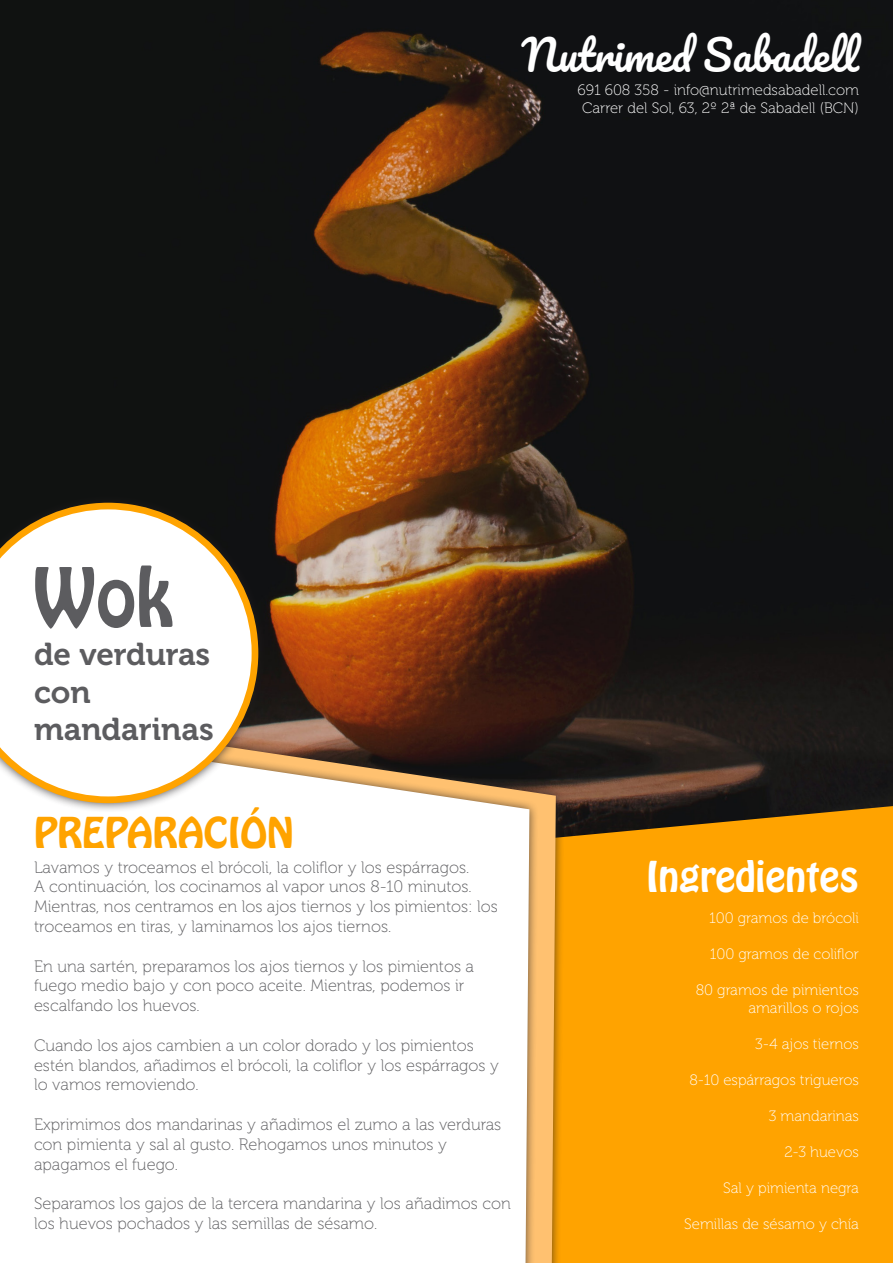
<style>
.page{position:relative;width:893px;height:1263px;background:#fff}
.page>*{position:absolute;margin:0;border:0;box-sizing:border-box;transform-origin:0 0}
.t1{font:72px "Hobo Std";color:#5c5c5f}
.t2{font:42px "Pacifico";color:#fff}
.t3{font:37.5px "Hobo Std";color:#fff}
.t4{font:37.5px "Hobo Std";color:#ffa300}
.t5{font:31.5px "Museo 700";color:#5c5c5f}
.t6{font:16.5px/19.8px "Museo 100";color:#5c5c5f}
.t7{font:15px "Museo 100";color:#fff}
</style>
<div class="page">
<img style="left:0;top:0;width:893px;height:806px">
<div style="left:565px;top:806px;width:328px;height:457px;background:#ffa300"></div>
<div style="left:0;top:700px;width:565px;height:563px;background:#231f20;opacity:.75"></div>
<svg style="left:268px;top:713px;width:288px;height:550px;background:#c38e4d"></svg>
<div style="left:0;top:719px;width:539px;height:544px;background:#231f20;opacity:.75"></div>
<svg style="left:0;top:730px;width:529px;height:533px"></svg>
<div style="left:0;top:493px;width:268px;height:320px;background:#231f20;opacity:.75"></div>
<svg style="left:0;top:503px;width:258px;height:300px"></svg>
<svg style="left:0;top:509px;width:252px;height:287px"></svg>
<p class="t2" style="left:521px;top:33px;width:337px">Nutrimed Sabadell</p>
<p class="t7" style="left:578px;top:82px;width:283px">691 608 358 - info@nutrimedsabadell.com</p>
<p class="t7" style="left:582px;top:100px;width:278px">Carrer del Sol, 63, 2º 2ª de Sabadell (BCN)</p>
<p class="t1" style="left:34px;top:548px;width:140px">Wok</p>
<p class="t5" style="left:34px;top:636px;width:178px">de verduras</p>
<p class="t5" style="left:34px;top:674px;width:58px">con</p>
<p class="t5" style="left:34px;top:712px;width:181px">mandarinas</p>
<p class="t4" style="left:34px;top:806px;width:261px">PREPARACIÓN</p>
<p class="t6" style="left:34px;top:857px;width:465px">Lavamos y troceamos el brócoli, la coliflor y los espárragos.<br>A continuación, los cocinamos al vapor unos 8-10 minutos.<br>Mientras, nos centramos en los ajos tiernos y los pimientos: los troceamos en tiras, y laminamos los ajos tiernos.</p>
<p class="t6" style="left:34px;top:956px;width:442px">En una sartén, preparamos los ajos tiernos y los pimientos a fuego medio bajo y con poco aceite. Mientras, podemos ir escalfando los huevos.</p>
<p class="t6" style="left:34px;top:1035px;width:466px">Cuando los ajos cambien a un color dorado y los pimientos estén blandos, añadimos el brócoli, la coliflor y los espárragos y lo vamos removiendo.</p>
<p class="t6" style="left:34px;top:1115px;width:469px">Exprimimos dos mandarinas y añadimos el zumo a las verduras con pimienta y sal al gusto. Rehogamos unos minutos y apagamos el fuego.</p>
<p class="t6" style="left:34px;top:1194px;width:478px">Separamos los gajos de la tercera mandarina y los añadimos con los huevos pochados y las semillas de sésamo.</p>
<p class="t3" style="left:646px;top:851px;width:214px">Ingredientes</p>
<p class="t7" style="left:709px;top:910px;width:151px">100 gramos de brócoli</p>
<p class="t7" style="left:710px;top:946px;width:151px">100 gramos de coliflor</p>
<p class="t7" style="left:696px;top:982px;width:165px">80 gramos de pimientos</p>
<p class="t7" style="left:748px;top:1000px;width:112px">amarillos o rojos</p>
<p class="t7" style="left:755px;top:1036px;width:105px">3-4 ajos tiernos</p>
<p class="t7" style="left:689px;top:1072px;width:171px">8-10 espárragos trigueros</p>
<p class="t7" style="left:769px;top:1108px;width:92px">3 mandarinas</p>
<p class="t7" style="left:785px;top:1144px;width:76px">2-3 huevos</p>
<p class="t7" style="left:723px;top:1180px;width:137px">Sal y pimienta negra</p>
<p class="t7" style="left:684px;top:1216px;width:176px">Semillas de sésamo y chía</p>
</div>
